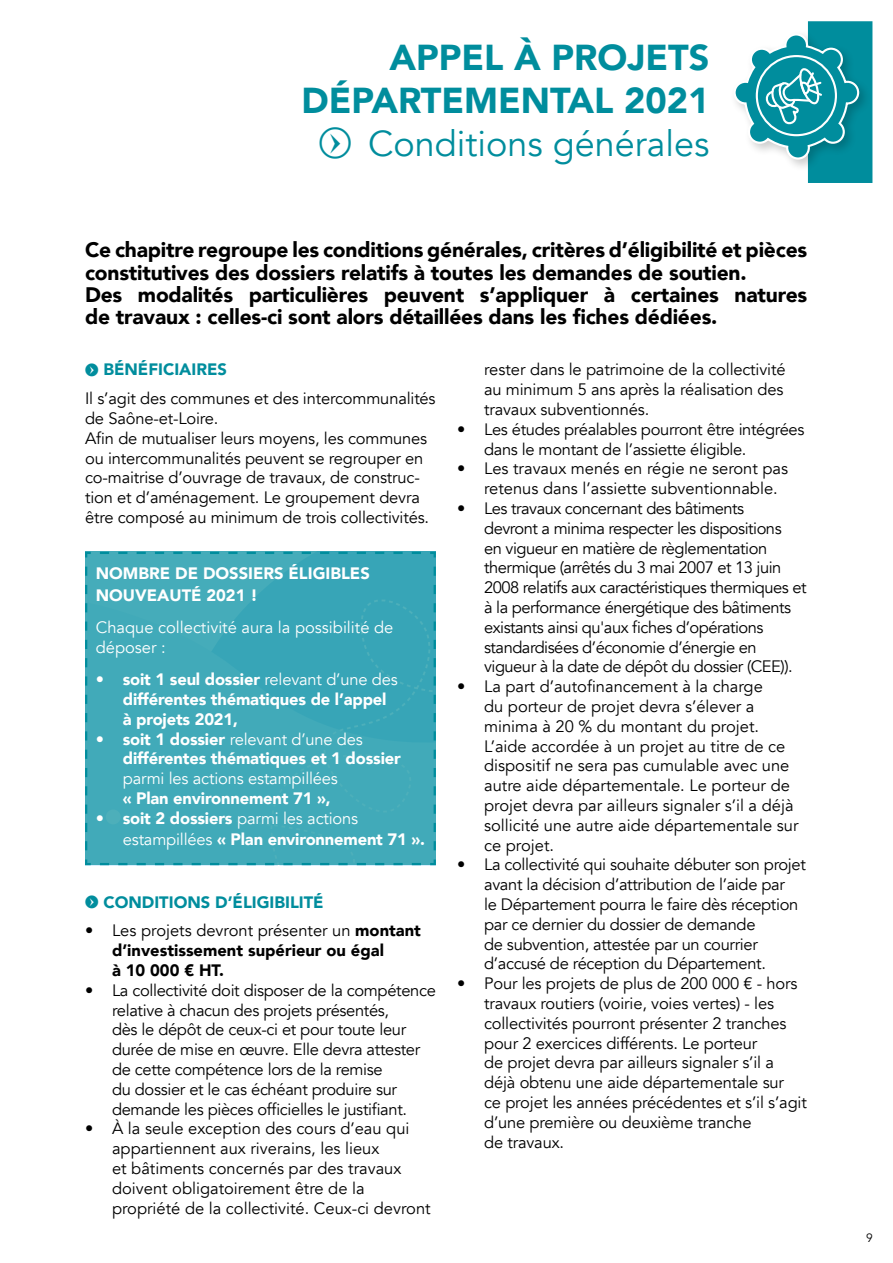
<style>
.page{position:relative;width:893px;height:1263px;background:#fff}
.page>*{position:absolute;margin:0;border:0;box-sizing:border-box;transform-origin:0 0}
.t1{font:900 36px/43.2px "Avenir";color:#008d9d;text-align:right}
.t2{font:36px "Avenir";color:#008d9d}
.t3{font:900 21px/22.5px "Avenir";letter-spacing:-.01em;color:#000}
.t4{font:16.5px/19.8px "Avenir";letter-spacing:-.01em;color:#000}
.t5{font:16.5px/19.8px "Avenir";letter-spacing:-.03em;color:#000}
.t6{font:900 16.5px/19.8px "Avenir";letter-spacing:-.01em;color:#fff}
.t7{font:900 16.5px/19.8px "Avenir";color:#000}
.t8{font:16.5px/19.8px "Avenir";color:#fff}
.t9{font:900 16.5px "Avenir";color:#008d9d}
.t10{font:12px "Avenir";color:#000}
.s1{color:#008d9d}
.s2{font-weight:900;color:#008d9d}
.s3{font-weight:400}
</style>
<div class="page">
<div style="left:808px;top:21px;width:64px;height:162px;background:#008d9d;border:2px solid #008d9d"></div>
<div style="left:730px;top:30px;width:142px;height:142px;background:#000;opacity:.2"></div>
<svg style="left:732px;top:32px;width:128px;height:129px"></svg>
<svg style="left:85px;top:551px;width:351px;height:315px;background:#3ca7b7"></svg>
<h1 class="t1" style="left:302px;top:35px;width:409px">APPEL À PROJETS<br>DÉPARTEMENTAL 2021</h1>
<h1 class="t2" style="left:319px;top:123px;width:392px">▼ Conditions générales</h1>
<p class="t3" style="left:85px;top:238px;width:724px">Ce chapitre regroupe les conditions générales, critères d’éligibilité et pièces constitutives des dossiers relatifs à toutes les demandes de soutien.<br>Des modalités particulières peuvent s’appliquer à certaines natures de travaux : celles-ci sont alors détaillées dans les fiches dédiées.</p>
<p class="t4" style="left:85px;top:356px;width:352px;line-height:28.8px"><span class="s1">◆</span> <span class="s2">BÉNÉFICIAIRES<br></span>Il s’agit des communes et des intercommunalités</p>
<p class="t4" style="left:85px;top:409px;width:346px">de Saône-et-Loire.<br>Afin de mutualiser leurs moyens, les communes ou intercommunalités peuvent se regrouper en co-maitrise d’ouvrage de travaux, de construc&shy;tion et d’aménagement. Le groupement devra être composé au minimum de trois collectivités.</p>
<p class="t6" style="left:96px;top:562px;width:276px;line-height:21.6px">NOMBRE DE DOSSIERS ÉLIGIBLES<br>NOUVEAUTÉ 2021 !</p>
<p class="t8" style="left:96px;top:618px;width:299px">Chaque collectivité aura la possibilité de déposer :</p>
<p class="t6" style="left:123px;top:669px;width:277px;text-indent:-27px">• soit 1 seul dossier <span class="s3">relevant d’une des </span>différentes thématiques de l’appel à projets 2021,</p>
<p class="t6" style="left:123px;top:728px;width:280px;text-indent:-27px">• soit 1 dossier <span class="s3">relevant d’une des </span>différentes thématiques et 1 dossier</p>
<p class="t8" style="left:123px;top:769px;width:217px">parmi les actions estampillées</p>
<p class="t6" style="left:123px;top:788px;width:209px">« Plan environnement 71 »,</p>
<p class="t6" style="left:123px;top:807px;width:304px;line-height:21.6px;text-indent:-27px">• soit 2 dossiers <span class="s3">parmi les actions estampillées</span> « Plan environnement 71 ».</p>
<p class="t9" style="left:85px;top:888px;width:240px">◆ CONDITIONS D’ÉLIGIBILITÉ</p>
<p class="t7" style="left:112px;top:920px;width:310px;text-indent:-27px"><span class="s3">• Les projets devront présenter un</span> montant d’investissement supérieur ou égal<br>à 10 000 € HT.</p>
<p class="t4" style="left:112px;top:980px;width:325px;text-indent:-27px">• La collectivité doit disposer de la compétence relative à chacun des projets présentés,<br>dès le dépôt de ceux-ci et pour toute leur durée de mise en œuvre. Elle devra attester de cette compétence lors de la remise<br>du dossier et le cas échéant produire sur demande les pièces officielles le justifiant.</p>
<p class="t4" style="left:112px;top:1119px;width:320px;text-indent:-27px">• À la seule exception des cours d’eau qui appartiennent aux riverains, les lieux<br>et bâtiments concernés par des travaux doivent obligatoirement être de la propriété de la collectivité. Ceux-ci devront</p>
<p class="t4" style="left:484px;top:360px;width:303px">rester dans le patrimoine de la collectivité au minimum 5 ans après la réalisation des travaux subventionnés.</p>
<p class="t4" style="left:484px;top:419px;width:322px;text-indent:-27px">• Les études préalables pourront être intégrées dans le montant de l’assiette éligible.</p>
<p class="t4" style="left:484px;top:459px;width:306px;text-indent:-27px">• Les travaux menés en régie ne seront pas retenus dans l’assiette subventionnable.</p>
<p class="t5" style="left:484px;top:499px;width:324px;text-indent:-27px">• Les travaux concernant des bâtiments<br>devront a minima respecter les dispositions<br>en vigueur en matière de règlementation thermique (arrêtés du 3 mai 2007 et 13 juin 2008 relatifs aux caractéristiques thermiques et à la performance énergétique des bâtiments existants ainsi qu'aux fiches d’opérations standardisées d’économie d’énergie en vigueur à la date de dépôt du dossier (CEE)).</p>
<p class="t4" style="left:484px;top:677px;width:316px;text-indent:-27px">• La part d’autofinancement à la charge<br>du porteur de projet devra s’élever a minima à 20 % du montant du projet.<br>L’aide accordée à un projet au titre de ce dispositif ne sera pas cumulable avec une autre aide départementale. Le porteur de projet devra par ailleurs signaler s’il a déjà sollicité une autre aide départementale sur ce projet.</p>
<p class="t4" style="left:484px;top:855px;width:323px;text-indent:-27px">• La collectivité qui souhaite débuter son projet avant la décision d’attribution de l’aide par<br>le Département pourra le faire dès réception par ce dernier du dossier de demande<br>de subvention, attestée par un courrier d’accusé de réception du Département.</p>
<p class="t4" style="left:484px;top:974px;width:324px;text-indent:-27px">• Pour les projets de plus de 200 000 € - hors travaux routiers (voirie, voies vertes) - les collectivités pourront présenter 2 tranches pour 2 exercices différents. Le porteur<br>de projet devra par ailleurs signaler s’il a déjà obtenu une aide départementale sur<br>ce projet les années précédentes et s’il s’agit d’une première ou deuxième tranche<br>de travaux.</p>
<p class="t10" style="left:866px;top:1230px;width:8px">9</p>
</div>
